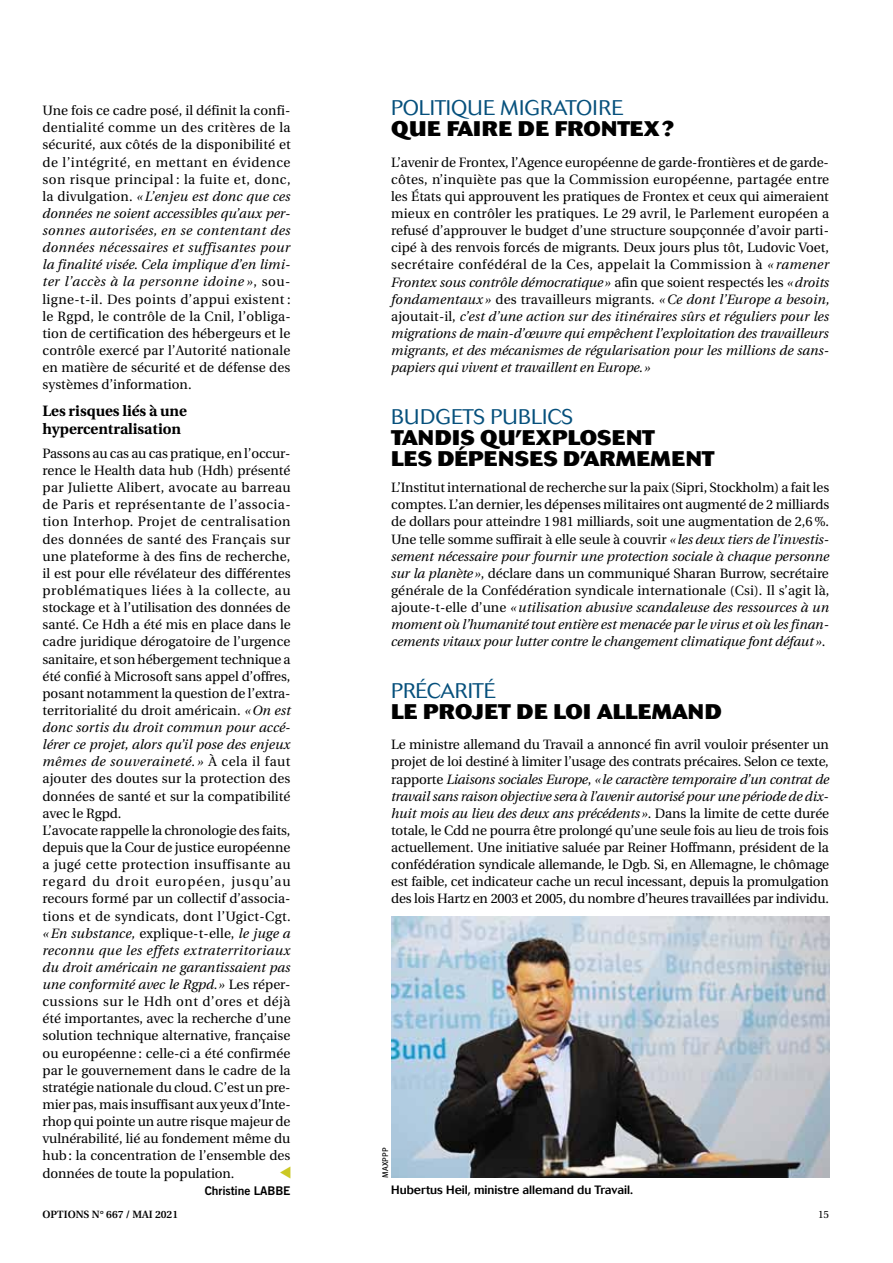
<style>
.page{position:relative;width:893px;height:1263px;background:#fff}
.page>*{position:absolute;margin:0;border:0;box-sizing:border-box;transform-origin:0 0}
.t1{font:300 21px "Cosmos";letter-spacing:.005em;color:#06507c}
.t2{font:800 21px "Cosmos";letter-spacing:.015em;color:#000}
.t3{font:800 21px/21px "Cosmos";letter-spacing:.035em;color:#000}
.t4{font:700 15px/18px "Utopia";color:#000}
.t5{font:13.5px/17.1px "Utopia";color:#000;text-align:justify}
.t6{font:500 12px "Cosmos";color:#000}
.t7{font:12px "Trade Gothic Bold Two";letter-spacing:-.01em;color:#000}
.t8{font:600 10.5px "Utopia";color:#000}
.t9{font:10.5px "Utopia";color:#000}
.t10{font:8.25px "Meta Plus Book Caps";color:#000}
.s1{font-style:italic}
</style>
<div class="page">
<img style="left:391px;top:917px;width:438px;height:261px">
<p class="t5" style="left:43px;top:102px;width:250px">Une fois ce cadre posé, il définit la confi&shy;dentialité comme un des critères de la sécurité, aux côtés de la disponibilité et de l’intégrité, en mettant en évidence son risque principal : la fuite et, donc, la divulgation. <span class="s1">« L’enjeu est donc que ces données ne soient accessibles qu’aux per&shy;sonnes autorisées, en se contentant des données nécessaires et suffisantes pour la finalité visée. Cela implique d’en limi&shy;ter l’accès à la personne idoine »</span>, sou&shy;ligne-t-il. Des points d’appui existent : le Rgpd, le contrôle de la Cnil, l’obliga&shy;tion de certification des hébergeurs et le contrôle exercé par l’Autorité nationale en matière de sécurité et de défense des systèmes d’information.</p>
<p class="t4" style="left:43px;top:402px;width:146px">Les risques liés à une hypercentralisation</p>
<p class="t5" style="left:42px;top:445px;width:250px;text-align:left">Passons au cas au cas pratique, en l’occur&shy;rence le Health data hub (Hdh) présenté par Juliette Alibert, avocate au barreau de Paris et représentante de l’associa&shy;tion Interhop. Projet de centralisation des données de santé des Français sur une plateforme à des fins de recherche, il est pour elle révélateur des différentes problématiques liées à la collecte, au stockage et à l’utilisation des données de santé. Ce Hdh a été mis en place dans le cadre juridique dérogatoire de l’urgence sanitaire, et son hébergement technique a été confié à Microsoft sans appel d’offres, posant notamment la question de l’extra&shy;territorialité du droit américain. <span class="s1">«On est donc sortis du droit commun pour accé&shy;lérer ce projet, alors qu’il pose des enjeux mêmes de souveraineté. »</span> À cela il faut ajouter des doutes sur la protection des données de santé et sur la compatibilité avec le Rgpd.<br>L’avocate rappelle la chronologie des faits, depuis que la Cour de justice européenne a jugé cette protection insuffisante au regard du droit européen, jusqu’au recours formé par un collectif d’associa&shy;tions et de syndicats, dont l’Ugict-Cgt. <span class="s1">« En substance,</span> explique-t-elle, <span class="s1">le juge a reconnu que les effets extraterritoriaux du droit américain ne garantissaient pas une conformité avec le Rgpd.»</span> Les réper&shy;cussions sur le Hdh ont d’ores et déjà été importantes, avec la recherche d’une solution technique alternative, française ou européenne : celle-ci a été confirmée par le gouvernement dans le cadre de la stratégie nationale du cloud. C’est un pre&shy;mier pas, mais insuffisant aux yeux d’Inte&shy;rhop qui pointe un autre risque majeur de vulnérabilité, lié au fondement même du hub: la concentration de l’ensemble des données de toute la population.</p>
<p class="t7" style="left:205px;top:1183px;width:87px">Christine Labbe</p>
<p class="t8" style="left:43px;top:1208px;width:137px">OPTIONS N° 667 / Mai 2021</p>
<h1 class="t1" style="left:391px;top:96px;width:214px">POLITIQUE MIGRATOIRE</h1>
<h1 class="t2" style="left:391px;top:116px;width:284px">QUE FAIRE DE FRONTEX?</h1>
<p class="t5" style="left:391px;top:154px;width:440px">L’avenir de Frontex, l’Agence européenne de garde-frontières et de garde&shy;côtes, n’inquiète pas que la Commission européenne, partagée entre les États qui approuvent les pratiques de Frontex et ceux qui aimeraient mieux en contrôler les pratiques. Le 29 avril, le Parlement européen a refusé d’approuver le budget d’une structure soupçonnée d’avoir parti&shy;cipé à des renvois forcés de migrants. Deux jours plus tôt, Ludovic Voet, secrétaire confédéral de la Ces, appelait la Commission à <span class="s1">« ramener Frontex sous contrôle démocratique »</span> afin que soient respectés les <span class="s1">«droits fondamentaux »</span> des travailleurs migrants. <span class="s1">«Ce dont l’Europe a besoin, </span>ajoutait-il, <span class="s1">c’est d’une action sur des itinéraires sûrs et réguliers pour les migrations de main-d’œuvre qui empêchent l’exploitation des travailleurs migrants, et des mécanismes de régularisation pour les millions de sans&shy;papiers qui vivent et travaillent en Europe.»</span></p>
<h1 class="t1" style="left:391px;top:404px;width:183px">BUDGETS PUBLICS</h1>
<h1 class="t3" style="left:391px;top:427px;width:325px">TA NDIS QU’EXPLOSENT<br>LES DÉPENSES D’ARMEMENT</h1>
<p class="t5" style="left:391px;top:479px;width:440px">L’Institut international de recherche sur la paix (Sipri, Stockholm) a fait les comptes. L’an dernier, les dépenses militaires ont augmenté de 2 milliards de dollars pour atteindre 1981 milliards, soit une augmentation de 2,6%.<br>Une telle somme suffirait à elle seule à couvrir <span class="s1">« les deux tiers de l’investis&shy;sement nécessaire pour fournir une protection sociale à chaque personne sur la planète »</span>, déclare dans un communiqué Sharan Burrow, secrétaire générale de la Confédération syndicale internationale (Csi). Il s’agit là, ajoute-t-elle d’une <span class="s1">«utilisation abusive scandaleuse des ressources à un moment où l’humanité tout entière est menacée par le virus et où les finan&shy;cements vitaux pour lutter contre le changement climatique font défaut »</span>.</p>
<h1 class="t1" style="left:391px;top:678px;width:104px">PRÉCARITÉ</h1>
<h1 class="t2" style="left:391px;top:699px;width:332px">LE PROJET DE LOI ALLEMAND</h1>
<p class="t5" style="left:391px;top:736px;width:440px">Le ministre allemand du Travail a annoncé fin avril vouloir présenter un projet de loi destiné à limiter l’usage des contrats précaires. Selon ce texte, rapporte <span class="s1">Liaisons sociales Europe</span>, <span class="s1">«le caractère temporaire d’un contrat de travail sans raison objective sera à l’avenir autorisé pour une période de dix&shy;huit mois au lieu des deux ans précédents»</span>. Dans la limite de cette durée totale, le Cdd ne pourra être prolongé qu’une seule fois au lieu de trois fois actuellement. Une initiative saluée par Reiner Hoffmann, président de la confédération syndicale allemande, le Dgb. Si, en Allemagne, le chômage est faible, cet indicateur cache un recul incessant, depuis la promulgation des lois Hartz en 2003 et 2005, du nombre d’heures travaillées par individu.</p>
<p class="t10" style="left:380px;top:1178px;width:31px;rotate:-90deg">maxppp</p>
<p class="t6" style="left:391px;top:1183px;width:244px">Hubertus Heil, ministre allemand du Travail.</p>
<p class="t9" style="left:818px;top:1208px;width:13px">15</p>
</div>
